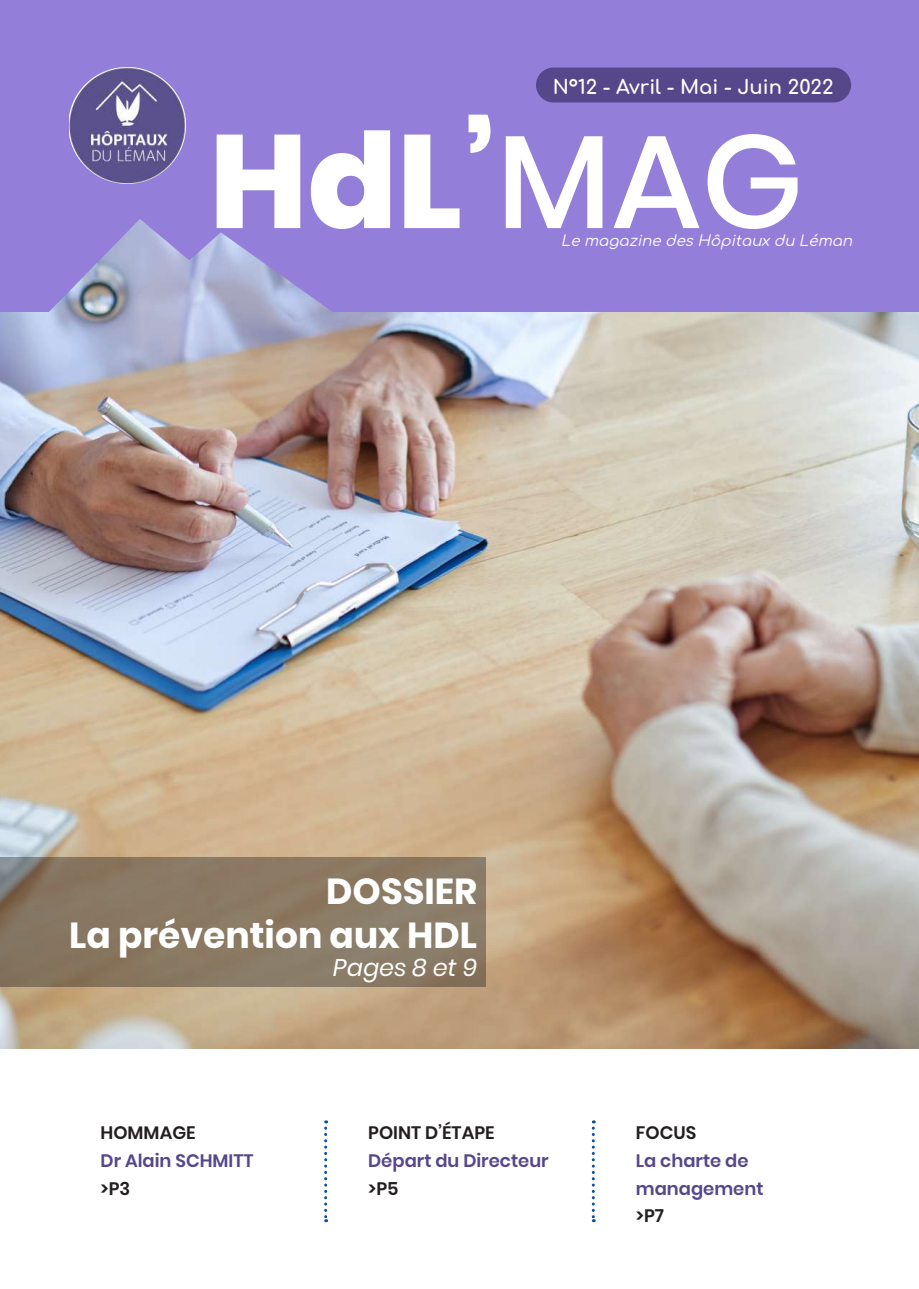
<style>
.page{position:relative;width:919px;height:1289px;background:#fff}
.page>*{position:absolute;margin:0;border:0;box-sizing:border-box;transform-origin:0 0}
.t1{font:800 132px "Poppins";color:#fff}
.t2{font:700 36px/43.2px "Poppins";color:#fff;text-align:right}
.t3{font:italic 24px "Poppins";color:#fff}
.t4{font:19.5px "Comfortaa";color:#fff}
.t5{font:600 18px/27.6px "Poppins";color:#56478b}
.t6{font:600 18px "Poppins";color:#231f20}
.t7{font:italic 15px "Comfortaa";color:#fff}
.s1{font-weight:500}
</style>
<div class="page">
<img style="left:0;top:312px;width:918px;height:736px">
<div style="left:0;top:0;width:918px;height:312px;background:#937eda"></div>
<div style="left:536px;top:68px;width:315px;height:34px;background:#56478b;border-radius:17px"></div>
<img style="left:67px;top:67px;width:126px;height:123px">
<div style="left:0;top:858px;width:485px;height:128px;background:#8a7963"></div>
<svg style="left:324px;top:1120px;width:3px;height:102px"></svg>
<svg style="left:591px;top:1120px;width:3px;height:102px"></svg>
<p class="t4" style="left:552px;top:69px;width:282px">N°12 - Avril - Mai - Juin 2022</p>
<h1 class="t1" style="left:209px;top:105px;width:595px">HdL’<span class="s1">MAG</span></h1>
<p class="t7" style="left:561px;top:227px;width:297px">Le magazine desHôpitauxdu Léman</p>
<h2 class="t2" style="left:69px;top:870px;width:409px">DOSSIER<br>La prévention aux HDL</h2>
<h3 class="t3" style="left:333px;top:954px;width:145px">Pages 8 et 9</h3>
<p class="t6" style="left:101px;top:1122px;width:97px">HOMMAGE</p>
<p class="t5" style="left:101px;top:1146px;width:154px">Dr Alain SCHMITT</p>
<p class="t6" style="left:101px;top:1177px;width:31px">&gt;P3</p>
<p class="t6" style="left:368px;top:1122px;width:128px">POINT D’ÉTAPE</p>
<p class="t5" style="left:368px;top:1146px;width:182px">Départ du Directeur</p>
<p class="t6" style="left:368px;top:1177px;width:32px">&gt;P5</p>
<p class="t6" style="left:635px;top:1122px;width:62px">FOCUS</p>
<p class="t5" style="left:635px;top:1146px;width:129px">La charte de management</p>
<p class="t6" style="left:635px;top:1205px;width:30px">&gt;P7</p>
</div>
